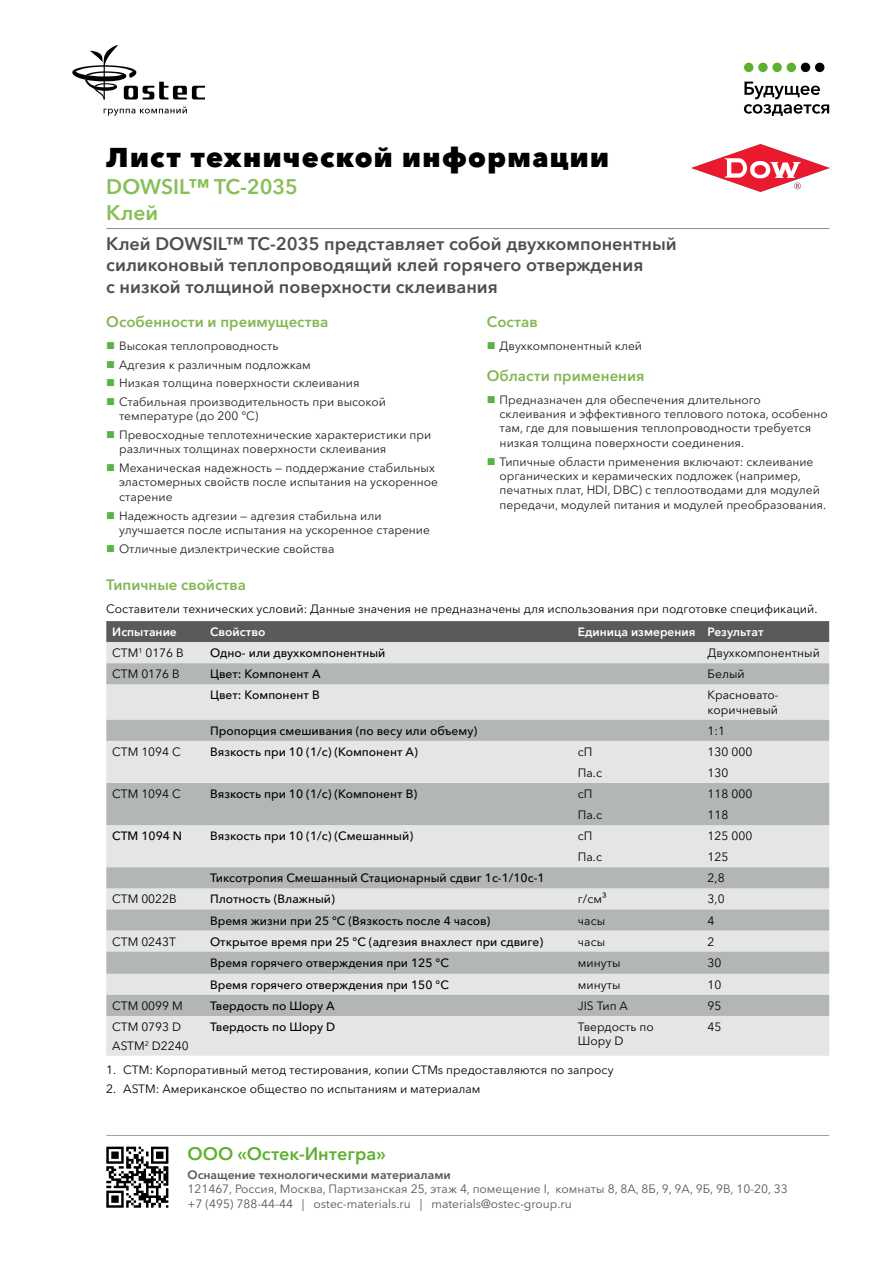
<style>
.page{position:relative;width:893px;height:1263px;background:#fff}
.page>*{position:absolute;margin:0;border:0;box-sizing:border-box;transform-origin:0 0}
.t1{font:800 27px "Avenir Next Cyr";letter-spacing:.05em;color:#000}
.Заголовок1{font:600 21px/25.2px "Avenir Next Cyr";color:#88bf56}
.Заголовок2{font:600 18px/21.6px "Avenir Next Cyr";color:#4f4f4e}
.t2{font:600 18px "Avenir Next Cyr";color:#5eb130}
.Заголовок3{font:600 15px "Avenir Next Cyr";color:#84b653}
.t3{font:12px/14.4px "Avenir Next Cyr";color:#231f20}
.t4{font:12px/14.4px "Avenir Next Cyr";color:#020202}
.t5{font:500 12px "Avenir Next Cyr";color:#020202}
.t6{font:12px/14.4px "Avenir Next Cyr";color:#575756}
.t7{font:600 12px "Avenir Next Cyr";color:#fff}
.t8{font:600 12px "Avenir Next Cyr";color:#575756}
</style>
<div class="page">
<svg style="left:72px;top:45px;width:133px;height:55px"></svg>
<svg style="left:104px;top:106px;width:83px;height:10px"></svg>
<div style="left:744px;top:63px;width:9px;height:9px;background:#5eb130;border-radius:50%"></div>
<div style="left:758px;top:63px;width:10px;height:9px;background:#5eb130;border-radius:50%"></div>
<div style="left:772px;top:63px;width:10px;height:9px;background:#5eb130;border-radius:50%"></div>
<div style="left:787px;top:63px;width:9px;height:9px;background:#5eb130;border-radius:50%"></div>
<div style="left:801px;top:63px;width:9px;height:9px;background:#000;border-radius:50%"></div>
<div style="left:815px;top:63px;width:9px;height:9px;background:#000;border-radius:50%"></div>
<svg style="left:744px;top:82px;width:85px;height:34px"></svg>
<hr style="left:106px;top:1135px;width:723px;height:1px;background:#9d9d9c">
<svg style="left:106px;top:1146px;width:62px;height:62px"></svg>
<img style="left:691px;top:145px;width:138px;height:47px">
<hr style="left:106px;top:228px;width:723px;height:1px;background:#888c8c">
<div style="left:106px;top:621px;width:723px;height:21px;background:#5a5a5b"></div>
<div style="left:106px;top:642px;width:723px;height:414px;background:#e5e5e5"></div>
<svg style="left:106px;top:663px;width:723px;height:353px;background:#cdcece"></svg>
<h1 class="t1" style="left:106px;top:141px;width:504px">Лист технической информации</h1>
<p class="Заголовок1" style="left:106px;top:174px;width:193px">DOWSIL™ TC-2035<br>Клей</p>
<p class="Заголовок2" style="left:106px;top:233px;width:572px">Клей DOWSIL™ TC-2035 представляет собой двухкомпонентный силиконовый теплопроводящий клей горячего отверждения<br>с низкой толщиной поверхности склеивания</p>
<p class="Заголовок3" style="left:106px;top:313px;width:224px">Особенности и преимущества</p>
<p class="t3" style="left:119px;top:339px;width:161px">Высокая теплопроводность</p>
<p class="t3" style="left:119px;top:357px;width:193px">Адгезия к различным подложкам</p>
<p class="t3" style="left:119px;top:376px;width:242px">Низкая толщина поверхности склеивания</p>
<p class="t3" style="left:119px;top:395px;width:268px">Стабильная производительность при высокой температуре (до 200 °C)</p>
<p class="t3" style="left:119px;top:428px;width:314px">Превосходные теплотехнические характеристики при различных толщинах поверхности склеивания</p>
<p class="t3" style="left:119px;top:461px;width:321px">Механическая надежность — поддержание стабильных эластомерных свойств после испытания на ускоренное старение</p>
<p class="t3" style="left:119px;top:508px;width:312px">Надежность адгезии — адгезия стабильна или улучшается после испытания на ускоренное старение</p>
<p class="t3" style="left:119px;top:541px;width:217px">Отличные диэлектрические свойства</p>
<p class="Заголовок3" style="left:487px;top:313px;width:52px">Состав</p>
<p class="t3" style="left:500px;top:339px;width:144px">Двухкомпонентный клей</p>
<p class="Заголовок3" style="left:487px;top:366px;width:159px">Области применения</p>
<p class="t3" style="left:500px;top:392px;width:330px">Предназначен для обеспечения длительного склеивания и эффективного теплового потока, особенно там, где для повышения теплопроводности требуется низкая толщина поверхности соединения.</p>
<p class="t3" style="left:500px;top:454px;width:328px">Типичные области применения включают: склеивание органических и керамических подложек (например, печатных плат, HDI, DBC) с теплоотводами для модулей передачи, модулей питания и модулей преобразования.</p>
<p class="Заголовок3" style="left:106px;top:575px;width:141px">Типичные свойства</p>
<p class="t4" style="left:106px;top:601px;width:713px">Составители технических условий: Данные значения не предназначены для использования при подготовке спецификаций.</p>
<p class="t7" style="left:112px;top:625px;width:66px">Испытание</p>
<p class="t7" style="left:210px;top:625px;width:57px">Свойство</p>
<p class="t7" style="left:578px;top:625px;width:119px">Единица измерения</p>
<p class="t7" style="left:708px;top:625px;width:58px">Результат</p>
<p class="t4" style="left:112px;top:646px;width:73px">CTM<sup>1</sup> 0176 B</p>
<p class="t5" style="left:210px;top:646px;width:177px">Одно- или двухкомпонентный</p>
<p class="t4" style="left:708px;top:646px;width:114px">Двухкомпонентный</p>
<p class="t4" style="left:112px;top:667px;width:69px">CTM 0176 B</p>
<p class="t5" style="left:210px;top:667px;width:112px">Цвет: Компонент А</p>
<p class="t4" style="left:708px;top:667px;width:39px">Белый</p>
<p class="t5" style="left:210px;top:688px;width:111px">Цвет: Компонент В</p>
<p class="t4" style="left:708px;top:688px;width:73px">Красновато&shy;коричневый</p>
<p class="t5" style="left:210px;top:723px;width:269px">Пропорция смешивания (по весу или объему)</p>
<p class="t4" style="left:708px;top:723px;width:19px">1:1</p>
<p class="t4" style="left:112px;top:744px;width:70px">CTM 1094 C</p>
<p class="t5" style="left:210px;top:744px;width:209px">Вязкость при 10 (1/с) (Компонент A)</p>
<p class="t4" style="left:578px;top:744px;width:16px">сП</p>
<p class="t4" style="left:708px;top:744px;width:46px">130 000</p>
<p class="t4" style="left:578px;top:766px;width:26px">Па.с</p>
<p class="t4" style="left:708px;top:766px;width:22px">130</p>
<p class="t4" style="left:112px;top:787px;width:70px">CTM 1094 C</p>
<p class="t5" style="left:210px;top:787px;width:209px">Вязкость при 10 (1/с) (Компонент В)</p>
<p class="t4" style="left:578px;top:787px;width:16px">сП</p>
<p class="t4" style="left:708px;top:787px;width:46px">118 000</p>
<p class="t4" style="left:578px;top:808px;width:26px">Па.с</p>
<p class="t4" style="left:708px;top:808px;width:22px">118</p>
<p class="t5" style="left:112px;top:829px;width:71px">CTM 1094 N</p>
<p class="t5" style="left:210px;top:829px;width:204px">Вязкость при 10 (1/с) (Смешанный)</p>
<p class="t4" style="left:578px;top:829px;width:16px">сП</p>
<p class="t4" style="left:708px;top:829px;width:46px">125 000</p>
<p class="t4" style="left:578px;top:850px;width:26px">Па.с</p>
<p class="t4" style="left:708px;top:850px;width:22px">125</p>
<p class="t5" style="left:210px;top:871px;width:336px">Тиксотропия Смешанный Стационарный сдвиг 1с-1/10с-1</p>
<p class="t4" style="left:708px;top:871px;width:19px">2,8</p>
<p class="t4" style="left:112px;top:892px;width:66px">CTM 0022B</p>
<p class="t5" style="left:210px;top:892px;width:126px">Плотность (Влажный)</p>
<p class="t4" style="left:578px;top:892px;width:30px">г/см³</p>
<p class="t4" style="left:708px;top:892px;width:19px">3,0</p>
<p class="t5" style="left:210px;top:913px;width:282px">Время жизни при 25 °C (Вязкость после 4 часов)</p>
<p class="t4" style="left:578px;top:913px;width:29px">часы</p>
<p class="t4" style="left:708px;top:913px;width:8px">4</p>
<p class="t4" style="left:112px;top:934px;width:65px">CTM 0243T</p>
<p class="t5" style="left:210px;top:934px;width:334px">Открытое время при 25 °C (адгезия внахлест при сдвиге)</p>
<p class="t4" style="left:578px;top:934px;width:29px">часы</p>
<p class="t4" style="left:708px;top:934px;width:8px">2</p>
<p class="t5" style="left:210px;top:955px;width:240px">Время горячего отверждения при 125 °C</p>
<p class="t4" style="left:578px;top:955px;width:44px">минуты</p>
<p class="t4" style="left:708px;top:955px;width:15px">30</p>
<p class="t5" style="left:210px;top:977px;width:240px">Время горячего отверждения при 150 °C</p>
<p class="t4" style="left:578px;top:977px;width:44px">минуты</p>
<p class="t4" style="left:708px;top:977px;width:15px">10</p>
<p class="t4" style="left:112px;top:998px;width:72px">CTM 0099 M</p>
<p class="t5" style="left:210px;top:998px;width:126px">Твердость по Шору А</p>
<p class="t4" style="left:578px;top:998px;width:51px">JIS Тип A</p>
<p class="t4" style="left:708px;top:998px;width:15px">95</p>
<p class="t4" style="left:112px;top:1020px;width:70px">CTM 0793 D</p>
<p class="t4" style="left:112px;top:1038px;width:78px">ASTM<sup>2</sup> D2240</p>
<p class="t5" style="left:210px;top:1020px;width:127px">Твердость по Шору D</p>
<p class="t4" style="left:578px;top:1020px;width:77px">Твердость по<br>Шору D</p>
<p class="t4" style="left:708px;top:1020px;width:15px">45</p>
<p class="t4" style="left:106px;top:1063px;width:509px">1. CTM: Корпоративный метод тестирования, копии CTMs предоставляются по запросу</p>
<p class="t4" style="left:106px;top:1082px;width:376px">2. ASTM: Американское общество по испытаниям и материалам</p>
<h3 class="t2" style="left:188px;top:1143px;width:200px">ООО «Остек-Интегра»</h3>
<p class="t8" style="left:188px;top:1167px;width:265px">Оснащение технологическими материалами</p>
<p class="t6" style="left:188px;top:1182px;width:602px">121467, Россия, Москва, Партизанская 25, этаж 4, помещение I, комнаты 8, 8А, 8Б, 9, 9А, 9Б, 9В, 10-20, 33 +7 (495) 788-44-44 | ostec-materials.ru | materials@ostec-group.ru</p>
</div>
